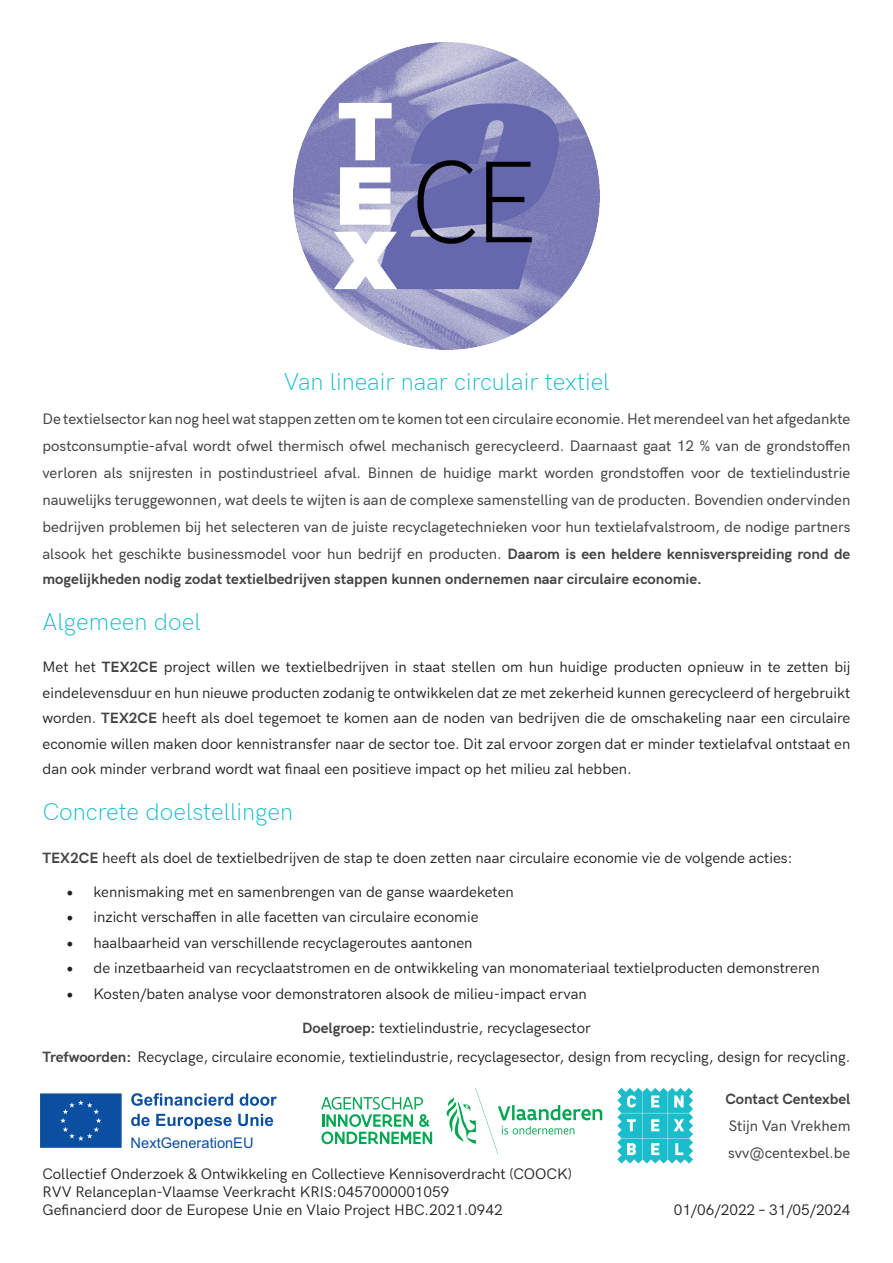
<style>
.page{position:relative;width:893px;height:1263px;background:#fff}
.page>*{position:absolute;margin:0;border:0;box-sizing:border-box;transform-origin:0 0}
.t1{font:300 24px "HK Grotesk Pro";color:#1abccb}
.t2{font:15px/25.5px "HK Grotesk Pro";color:#231f20;text-align:justify}
.t3{font:500 15px/27px "HK Grotesk Pro";color:#444;text-align:justify}
.t4{font:700 15px "HK Grotesk Pro";color:#444}
.t5{font:14.7px "Arial";color:#0b50a0}
.s1{font-weight:700}
.s2{font-weight:700;color:#444}
.s3{font-family:"Minion Pro";font-size:18px}
</style>
<div class="page">
<img style="left:293px;top:43px;width:307px;height:306px">
<svg style="left:617px;top:1088px;width:76px;height:75px;background:#4fcbd6"></svg>
<svg style="left:40px;top:1093px;width:82px;height:55px;background:#1557a3"></svg>
<svg style="left:131px;top:1093px;width:102px;height:13px"></svg>
<svg style="left:240px;top:1093px;width:37px;height:13px"></svg>
<svg style="left:131px;top:1114px;width:19px;height:12px"></svg>
<svg style="left:156px;top:1114px;width:76px;height:15px"></svg>
<svg style="left:238px;top:1114px;width:35px;height:12px"></svg>
<svg style="left:446px;top:1088px;width:156px;height:66px"></svg>
<svg style="left:321px;top:1097px;width:111px;height:47px"></svg>
<p class="t1" style="left:283px;top:363px;width:328px">Van lineair naar circulair textiel</p>
<p class="t3" style="left:43px;top:405px;width:809px">De textielsector kan nog heel wat stappen zetten om te komen tot een circulaire economie. Het merendeel van het afgedankte postconsumptie-afval wordt ofwel thermisch ofwel mechanisch gerecycleerd. Daarnaast gaat 12 % van de grondstoffen verloren als snijresten in postindustrieel afval. Binnen de huidige markt worden grondstoffen voor de textielindustrie nauwelijks teruggewonnen, wat deels te wijten is aan de complexe samenstelling van de producten. Bovendien ondervinden bedrijven problemen bij het selecteren van de juiste recyclagetechnieken voor hun textielafvalstroom, de nodige partners alsook het geschikte businessmodel voor hun bedrijf en producten. <span class="s1">Daarom is een heldere kennisverspreiding rond de</span></p>
<p class="t4" style="left:43px;top:568px;width:661px">mogelijkheden nodig zodat textielbedrijven stappen kunnen ondernemen naar circulaire economie.</p>
<p class="t1" style="left:43px;top:604px;width:160px">Algemeen doel</p>
<p class="t2" style="left:43px;top:655px;width:809px">Met het <span class="s2">TEX2CE</span> project willen we textielbedrijven in staat stellen om hun huidige producten opnieuw in te zetten bij eindelevensduur en hun nieuwe producten zodanig te ontwikkelen dat ze met zekerheid kunnen gerecycleerd of hergebruikt worden. <span class="s2">TEX2CE</span> heeft als doel tegemoet te komen aan de noden van bedrijven die de omschakeling naar een circulaire economie willen maken door kennistransfer naar de sector toe. Dit zal ervoor zorgen dat er minder textielafval ontstaat en dan ook minder verbrand wordt wat finaal een positieve impact op het milieu zal hebben.</p>
<p class="t1" style="left:43px;top:794px;width:252px">Concrete doelstellingen</p>
<p class="t2" style="left:43px;top:845px;width:751px"><span class="s2">TEX2CE</span> heeft als doel de textielbedrijven de stap te doen zetten naar circulaire economie vie de volgende acties:</p>
<p class="t2" style="left:67px;top:879px;width:449px"><span class="s3">•</span> kennismaking met en samenbrengen van de ganse waardeketen</p>
<p class="t2" style="left:67px;top:905px;width:413px"><span class="s3">•</span> inzicht verschaffen in alle facetten van circulaire economie</p>
<p class="t2" style="left:67px;top:930px;width:407px"><span class="s3">•</span> haalbaarheid van verschillende recyclageroutes aantonen</p>
<p class="t2" style="left:67px;top:956px;width:755px"><span class="s3">•</span> de inzetbaarheid van recyclaatstromen en de ontwikkeling van monomateriaal textielproducten demonstreren</p>
<p class="t2" style="left:67px;top:981px;width:522px"><span class="s3">•</span> Kosten/baten analyse voor demonstratoren alsook de milieu-impact ervan</p>
<p class="t2" style="left:302px;top:1015px;width:290px"><span class="s2">Doelgroep:</span> textielindustrie, recyclagesector</p>
<p class="t2" style="left:43px;top:1044px;width:809px"><span class="s2">Trefwoorden:</span> Recyclage, circulaire economie, textielindustrie, recyclagesector, design from recycling, design for recycling.</p>
<p class="t5" style="left:131px;top:1132px;width:125px">NextGenerationEU</p>
<p class="t2" style="left:43px;top:1165px;width:531px;line-height:18px">Collectief Onderzoek &amp; Ontwikkeling en Collectieve Kennisoverdracht (COOCK)<br>RVV Relanceplan-Vlaamse Veerkracht KRIS:0457000001059</p>
<p class="t2" style="left:43px;top:1198px;width:462px">Gefinancierd door de Europese Unie en Vlaio Project HBC.2021.0942</p>
<p class="t4" style="left:726px;top:1087px;width:126px">Contact Centexbel</p>
<p class="t3" style="left:728px;top:1113px;width:124px">Stijn Van Vrekhem svv@centexbel.be</p>
<p class="t2" style="left:674px;top:1197px;width:178px">01/06/2022 – 31/05/2024</p>
</div>
